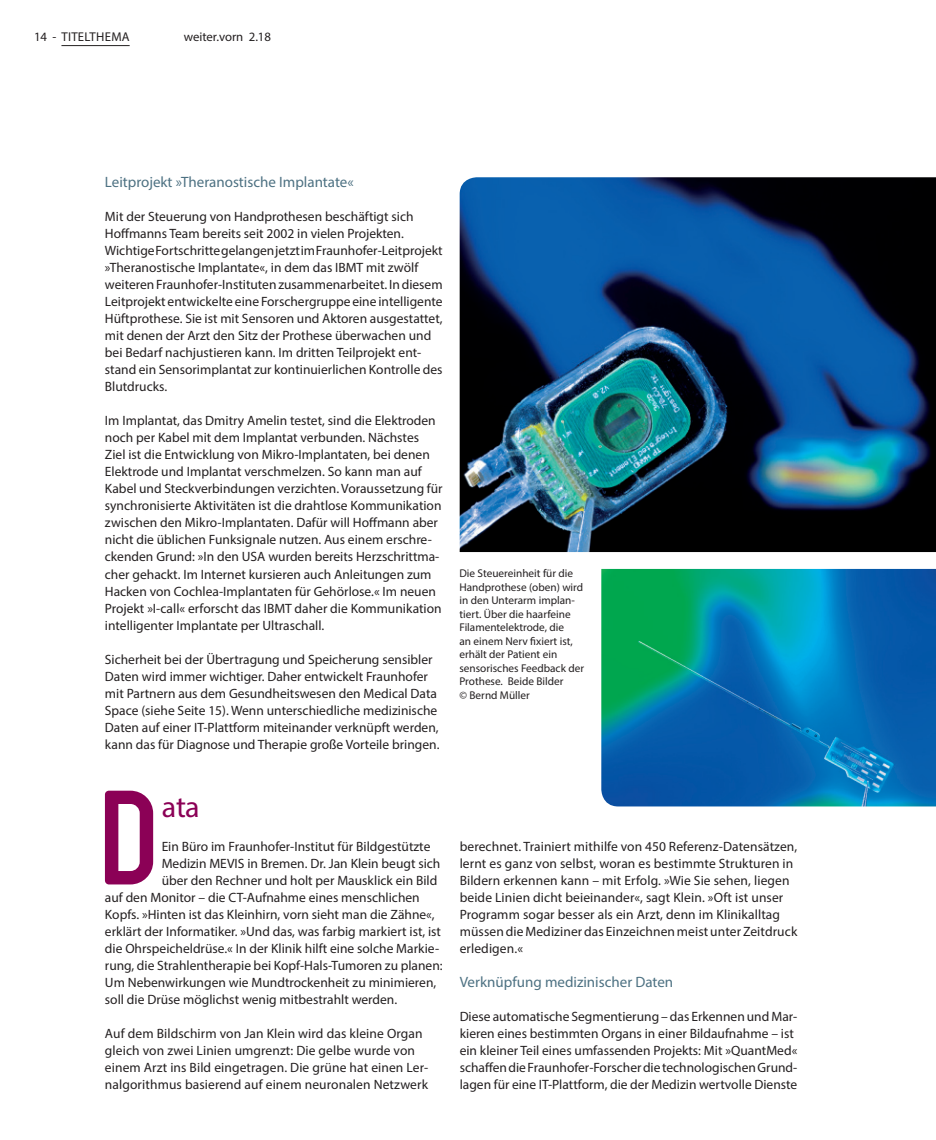
<style>
.page{position:relative;width:936px;height:1140px;background:#fff}
.page>*{position:absolute;margin:0;border:0;box-sizing:border-box;transform-origin:0 0}
.Zwischenüberschrift{font:30px "Myriad Pro";color:#8b0156}
.Zwischenüberschrift-2{font:15px "Myriad Pro";color:#4d7182}
.Fließtext{font:13.5px/17px "Myriad Pro";color:#231f20}
.t1{font:12.75px "Myriad Pro";color:#231f20}
.t2{font:12.75px "Myriad Pro";letter-spacing:.02em;color:#231f20}
.BU{font:11.25px/13.5px "Myriad Pro";color:#231f20}
</style>
<div class="page">
<hr style="left:61px;top:45px;width:69px;height:1px;background:#231f20">
<img style="left:601px;top:569px;width:334px;height:237px">
<img style="left:459px;top:177px;width:476px;height:375px">
<svg style="left:105px;top:790px;width:48px;height:94px"></svg>
<p class="t2" style="left:34px;top:29px;width:97px">14 - TITELTHEMA</p>
<p class="t1" style="left:184px;top:29px;width:89px">weiter.vorn 2.18</p>
<p class="Zwischenüberschrift-2" style="left:105px;top:173px;width:250px">Leitprojekt »Theranostische Implantate«</p>
<p class="Fließtext" style="left:105px;top:208px;width:339px">Mit der Steuerung von Handprothesen beschäftigt sich Hoffmanns Team bereits seit 2002 in vielen Projekten.<br>Wichtige Fortschritte gelangen jetzt im Fraunhofer-Leitprojekt »Theranostische Implantate«, in dem das IBMT mit zwölf weiteren Fraunhofer-Instituten zusammenarbeitet. In diesem Leitprojekt entwickelte eine Forschergruppe eine intelligente Hüftprothese. Sie ist mit Sensoren und Aktoren ausgestattet, mit denen der Arzt den Sitz der Prothese überwachen und bei Bedarf nachjustieren kann. Im dritten Teilprojekt ent&shy;stand ein Sensorimplantat zur kontinuierlichen Kontrolle des Blutdrucks.</p>
<p class="Fließtext" style="left:105px;top:412px;width:339px">Im Implantat, das Dmitry Amelin testet, sind die Elektroden noch per Kabel mit dem Implantat verbunden. Nächstes Ziel ist die Entwicklung von Mikro-Implantaten, bei denen Elektrode und Implantat verschmelzen. So kann man auf Kabel und Steckverbindungen verzichten. Voraussetzung für synchronisierte Aktivitäten ist die drahtlose Kommunikation zwischen den Mikro-Implantaten. Dafür will Hoffmann aber nicht die üblichen Funksignale nutzen. Aus einem erschre&shy;ckenden Grund: »In den USA wurden bereits Herzschrittma&shy;cher gehackt. Im Internet kursieren auch Anleitungen zum Hacken von Cochlea-Implantaten für Gehörlose.« Im neuen Projekt »I-call« erforscht das IBMT daher die Kommunikation intelligenter Implantate per Ultraschall.</p>
<p class="Fließtext" style="left:105px;top:650px;width:336px">Sicherheit bei der Übertragung und Speicherung sensibler Daten wird immer wichtiger. Daher entwickelt Fraunhofer mit Partnern aus dem Gesundheitswesen den Medical Data Space (siehe Seite 15). Wenn unterschiedliche medizinische Daten auf einer IT-Plattform miteinander verknüpft werden, kann das für Diagnose und Therapie große Vorteile bringen.</p>
<p class="BU" style="left:459px;top:566px;width:126px">Die Steuereinheit für die<br>Handprothese (oben) wird in den Unterarm implan&shy;tiert. Über die haarfeine<br>Filamentelektrode, die<br>an einem Nerv fixiert ist, erhält der Patient ein sensorisches Feedback der<br>Prothese. Beide Bilder</p>
<p class="BU" style="left:459px;top:688px;width:72px">© Bernd Müller</p>
<p class="Zwischenüberschrift" style="left:162px;top:788px;width:39px">ata</p>
<p class="Fließtext" style="left:162px;top:837px;width:270px">Ein Büro im Fraunhofer-Institut für Bildgestützte</p>
<p class="Fließtext" style="left:162px;top:854px;width:280px">Medizin MEVIS in Bremen. Dr. Jan Klein beugt sich</p>
<p class="Fließtext" style="left:162px;top:871px;width:277px">über den Rechner und holt per Mausklick ein Bild</p>
<p class="Fließtext" style="left:105px;top:888px;width:316px">auf den Monitor – die CT-Aufnahme eines menschlichen</p>
<p class="Fließtext" style="left:105px;top:905px;width:331px">Kopfs. »Hinten ist das Kleinhirn, vorn sieht man die Zähne«,</p>
<p class="Fließtext" style="left:105px;top:922px;width:337px">erklärt der Informatiker. »Und das, was farbig markiert ist, ist</p>
<p class="Fließtext" style="left:105px;top:939px;width:336px">die Ohrspeicheldrüse.« In der Klinik hilft eine solche Markie-</p>
<p class="Fließtext" style="left:105px;top:956px;width:339px">rung, die Strahlentherapie bei Kopf-Hals-Tumoren zu planen:</p>
<p class="Fließtext" style="left:105px;top:973px;width:333px">Um Nebenwirkungen wie Mundtrockenheit zu minimieren,</p>
<p class="Fließtext" style="left:105px;top:990px;width:294px">soll die Drüse möglichst wenig mitbestrahlt werden.</p>
<p class="Fließtext" style="left:105px;top:1024px;width:325px">Auf dem Bildschirm von Jan Klein wird das kleine Organ gleich von zwei Linien umgrenzt: Die gelbe wurde von einem Arzt ins Bild eingetragen. Die grüne hat einen Ler&shy;nalgorithmus basierend auf einem neuronalen Netzwerk</p>
<p class="Fließtext" style="left:459px;top:837px;width:339px">berechnet. Trainiert mithilfe von 450 Referenz-Datensätzen, lernt es ganz von selbst, woran es bestimmte Strukturen in Bildern erkennen kann – mit Erfolg. »Wie Sie sehen, liegen beide Linien dicht beieinander«, sagt Klein. »Oft ist unser Programm sogar besser als ein Arzt, denn im Klinikalltag müssen die Mediziner das Einzeichnen meist unter Zeitdruck erledigen.«</p>
<p class="Zwischenüberschrift-2" style="left:459px;top:972px;width:215px">Verknüpfung medizinischer Daten</p>
<p class="Fließtext" style="left:459px;top:1007px;width:339px">Diese automatische Segmentierung – das Erkennen und Mar&shy;kieren eines bestimmten Organs in einer Bildaufnahme – ist ein kleiner Teil eines umfassenden Projekts: Mit »QuantMed« schaffen die Fraunhofer-Forscher die technologischen Grund&shy;lagen für eine IT-Plattform, die der Medizin wertvolle Dienste</p>
</div>
